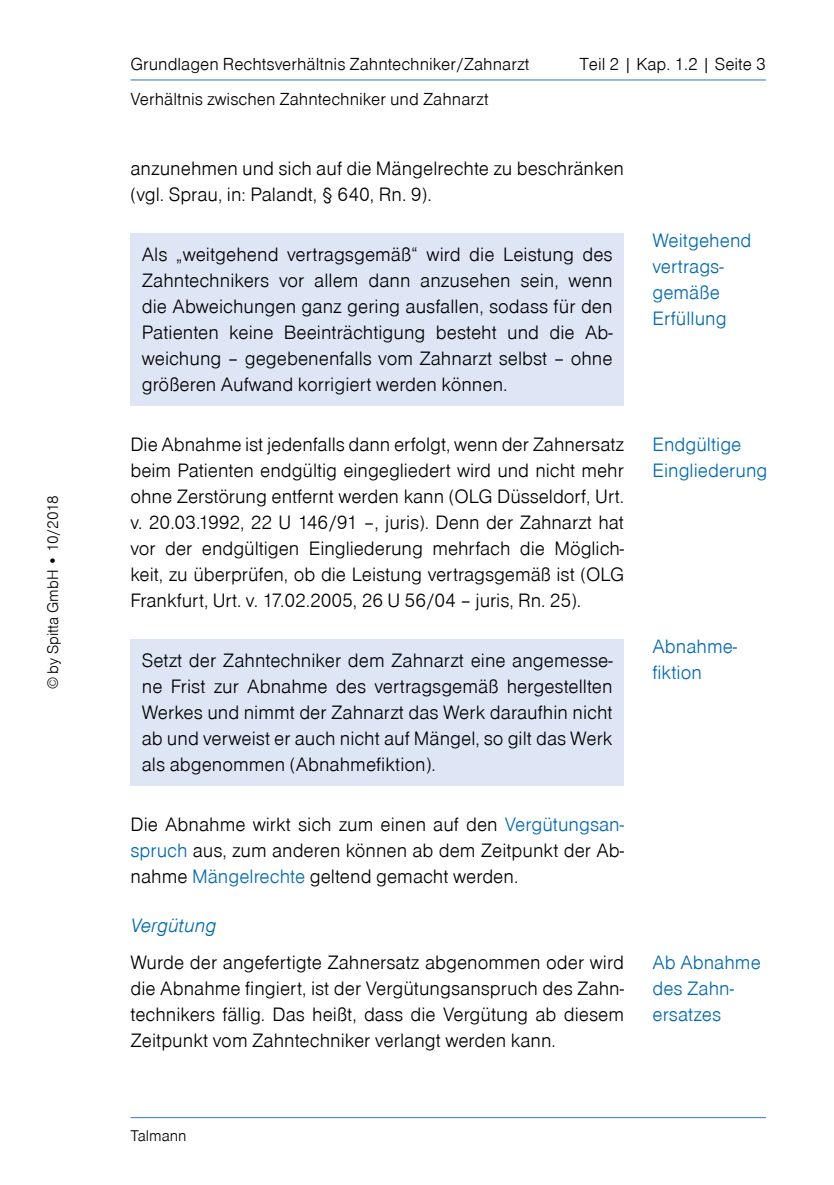
<style>
.page{position:relative;width:834px;height:1185px;background:#fff}
.page>*{position:absolute;margin:0;border:0;box-sizing:border-box;transform-origin:0 0}
.Textblock_Kasten_bla{font:20px/26px "Nimbus San D Ligh";color:#000;text-align:justify}
.Textblock_zwischen_K{font:20px/26px "Nimbus San D Ligh";letter-spacing:-.005em;color:#000;text-align:justify}
.Textblock{font:20px/26px "Nimbus San D Ligh";color:#000;text-align:justify}
.Textblock_nach_Kaste{font:20px/26px "Nimbus San D Ligh";color:#000;text-align:justify}
.Marginalien{font:20px/26px "Nimbus San D Ligh";color:#0069b4}
.Textblock_vor_Kasten{font:20px/26px "Nimbus San D Ligh";color:#000}
.Textblock-2{font:20px "Nimbus San D Ligh Ital";color:#0069b4}
.t1{font:18px "Nimbus San D Ligh";color:#000}
.t2{font:16px "Nimbus San D Ligh";color:#000}
.s1{color:#0069b4}
</style>
<div class="page">
<hr style="left:130px;top:79px;width:635px;height:2px;background:#4f8fcd">
<hr style="left:130px;top:1117px;width:635px;height:1px;background:#4f8fcd">
<div style="left:130px;top:233px;width:494px;height:173px;background:#dee6f6"></div>
<div style="left:130px;top:639px;width:494px;height:147px;background:#dee6f6"></div>
<p class="t2" style="left:44px;top:689px;width:195px;rotate:-90deg">© by Spitta GmbH • 10/2018</p>
<p class="t1" style="left:130px;top:54px;width:400px">Grundlagen Rechtsverhältnis Zahntechniker/Zahnarzt</p>
<p class="t1" style="left:130px;top:89px;width:359px">Verhältnis zwischen Zahntechniker und Zahnarzt</p>
<p class="t1" style="left:579px;top:54px;width:188px">Teil 2 | Kap. 1.2 | Seite 3</p>
<p class="Textblock_vor_Kasten" style="left:130px;top:155px;width:495px">anzunehmen und sich auf die Mängelrechte zu beschränken (vgl. Sprau, in: Palandt, § 640, Rn. 9).</p>
<p class="Textblock_Kasten_bla" style="left:142px;top:241px;width:472px">Als „weitgehend vertragsgemäß“ wird die Leistung des Zahntechnikers vor allem dann anzusehen sein, wenn die Abweichungen ganz gering ausfallen, sodass für den Patienten keine Beeinträchtigung besteht und die Ab&shy;weichung – gegebenenfalls vom Zahnarzt selbst – ohne größeren Aufwand korrigiert werden können.</p>
<p class="Textblock_zwischen_K" style="left:130px;top:431px;width:495px">Die Abnahme ist jedenfalls dann erfolgt, wenn der Zahnersatz beim Patienten endgültig eingegliedert wird und nicht mehr ohne Zerstörung entfernt werden kann (OLG Düsseldorf, Urt. v. 20.03.1992, 22 U 146/91 –, juris). Denn der Zahnarzt hat vor der endgültigen Eingliederung mehrfach die Möglich&shy;keit, zu überprüfen, ob die Leistung vertragsgemäß ist (OLG Frankfurt, Urt. v. 17.02.2005, 26 U 56/04 – juris, Rn. 25).</p>
<p class="Textblock_Kasten_bla" style="left:142px;top:647px;width:472px">Setzt der Zahntechniker dem Zahnarzt eine angemesse&shy;ne Frist zur Abnahme des vertragsgemäß hergestellten Werkes und nimmt der Zahnarzt das Werk daraufhin nicht ab und verweist er auch nicht auf Mängel, so gilt das Werk als abgenommen (Abnahmefiktion).</p>
<p class="Textblock_nach_Kaste" style="left:130px;top:811px;width:495px">Die Abnahme wirkt sich zum einen auf den <span class="s1">Vergütungsan&shy;spruch</span> aus, zum anderen können ab dem Zeitpunkt der Ab&shy;nahme <span class="s1">Mängelrechte</span> geltend gemacht werden.</p>
<p class="Textblock-2" style="left:130px;top:914px;width:87px">Vergütung</p>
<p class="Textblock" style="left:130px;top:949px;width:495px">Wurde der angefertigte Zahnersatz abgenommen oder wird die Abnahme fingiert, ist der Vergütungsanspruch des Zahn&shy;technikers fällig. Das heißt, dass die Vergütung ab diesem Zeitpunkt vom Zahntechniker verlangt werden kann.</p>
<p class="Marginalien" style="left:652px;top:227px;width:100px">Weitgehend vertrags&shy;gemäße<br>Erfüllung</p>
<p class="Marginalien" style="left:652px;top:432px;width:116px">Endgültige<br>Eingliederung</p>
<p class="Marginalien" style="left:652px;top:634px;width:86px">Abnahme&shy;fiktion</p>
<p class="Marginalien" style="left:652px;top:950px;width:110px">Ab Abnahme des Zahn&shy;ersatzes</p>
<p class="t2" style="left:130px;top:1127px;width:58px">Talmann</p>
</div>
